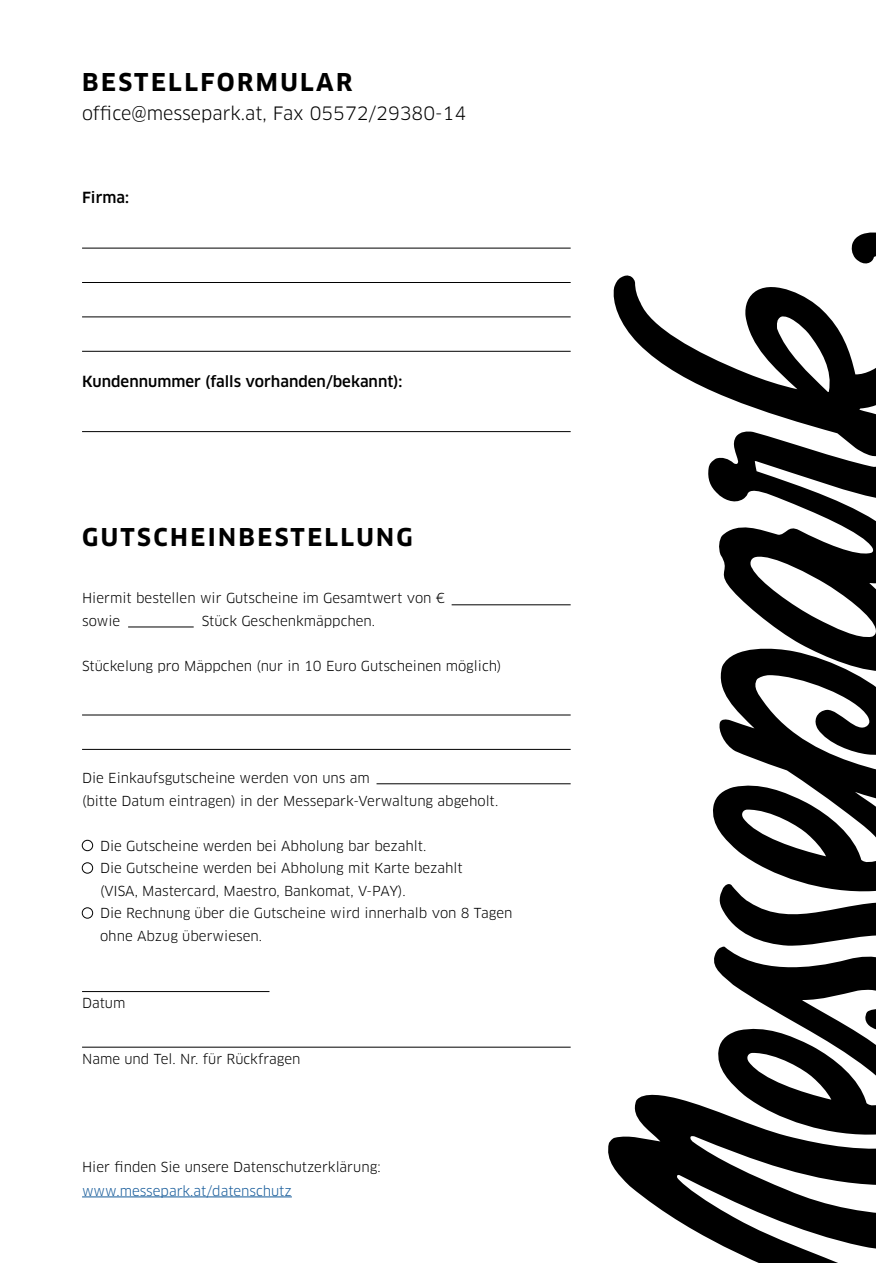
<style>
.page{position:relative;width:876px;height:1263px;background:#fff}
.page>*{position:absolute;margin:0;border:0;box-sizing:border-box;transform-origin:0 0}
.t1{font:700 24px "Clan OT";letter-spacing:.1em;color:#000}
.t2{font:18px "Clan OT";color:#000}
.t3{font:500 15px "Clan OT";color:#000}
.t4{font:13.5px/22.5px "Clan OT";color:#000}
.t5{font:13.5px "Clan OT";color:#165b9a}
</style>
<div class="page">
<hr style="left:82px;top:248px;width:489px;height:1px;background:#000">
<hr style="left:82px;top:431px;width:489px;height:1px;background:#000">
<hr style="left:82px;top:282px;width:489px;height:1px;background:#000">
<hr style="left:82px;top:317px;width:489px;height:1px;background:#000">
<hr style="left:82px;top:351px;width:489px;height:1px;background:#000">
<svg style="left:608px;top:232px;width:268px;height:1031px"></svg>
<div style="left:82px;top:840px;width:11px;height:11px;border:1px solid #000;border-radius:50%"></div>
<div style="left:82px;top:862px;width:11px;height:11px;border:1px solid #000;border-radius:50%"></div>
<div style="left:82px;top:907px;width:11px;height:11px;border:1px solid #000;border-radius:50%"></div>
<hr style="left:452px;top:604px;width:119px;height:1px;background:#000">
<hr style="left:128px;top:627px;width:66px;height:1px;background:#000">
<hr style="left:82px;top:1047px;width:489px;height:1px;background:#000">
<hr style="left:82px;top:715px;width:489px;height:1px;background:#000">
<hr style="left:82px;top:749px;width:489px;height:1px;background:#000">
<hr style="left:377px;top:783px;width:194px;height:1px;background:#000">
<hr style="left:82px;top:991px;width:187px;height:1px;background:#000">
<hr style="left:82px;top:1196px;width:210px;height:1px;background:#165b9a">
<h1 class="t1" style="left:82px;top:68px;width:272px">BESTELLFORMULAR</h1>
<h2 class="t2" style="left:82px;top:102px;width:386px">office@messepark.at, Fax 05572/29380-14</h2>
<p class="t3" style="left:82px;top:189px;width:48px">Firma:</p>
<p class="t3" style="left:82px;top:372px;width:322px">Kundennummer (falls vorhanden/bekannt):</p>
<h1 class="t1" style="left:82px;top:523px;width:332px">GUTSCHEINBESTELLUNG</h1>
<p class="t4" style="left:82px;top:587px;width:364px">Hiermit bestellen wir Gutscheine im Gesamtwert von € sowie</p>
<p class="t4" style="left:202px;top:610px;width:175px">Stück Geschenkmäppchen.</p>
<p class="t4" style="left:82px;top:655px;width:421px">Stückelung pro Mäppchen (nur in 10 Euro Gutscheinen möglich)</p>
<p class="t4" style="left:82px;top:767px;width:418px">Die Einkaufsgutscheine werden von uns am<br>(bitte Datum eintragen) in der Messepark-Verwaltung abgeholt.</p>
<p class="t4" style="left:100px;top:835px;width:414px">Die Gutscheine werden bei Abholung bar bezahlt.<br>Die Gutscheine werden bei Abholung mit Karte bezahlt<br>(VISA, Mastercard, Maestro, Bankomat, V-PAY).<br>Die Rechnung über die Gutscheine wird innerhalb von 8 Tagen ohne Abzug überwiesen.</p>
<p class="t4" style="left:82px;top:992px;width:45px">Datum</p>
<p class="t4" style="left:82px;top:1048px;width:220px">Name und Tel. Nr. für Rückfragen</p>
<p class="t4" style="left:82px;top:1155px;width:300px">Hier finden Sie unsere Datenschutzerklärung:</p>
<p class="t5" style="left:82px;top:1182px;width:211px">www.messepark.at/datenschutz</p>
</div>
